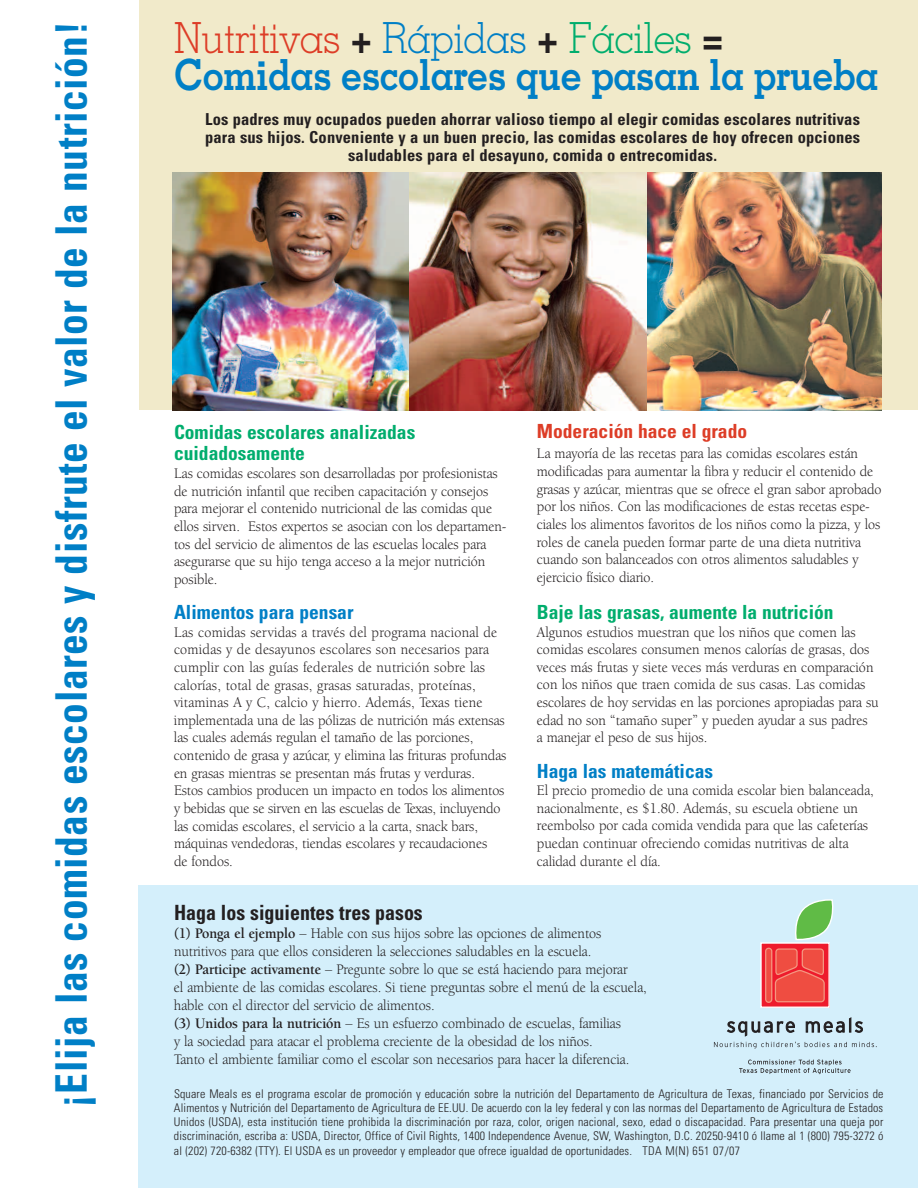
<style>
.page{position:relative;width:918px;height:1188px;background:#fff}
.page>*{position:absolute;margin:0;border:0;box-sizing:border-box;transform-origin:0 0}
.t1{font:700 condensed 43.5px "Univers";letter-spacing:.015em;color:#007fc6;scale:.95 1}
.t2{font:700 42.9px/37.5px "Memphis";letter-spacing:-.015em;color:#007fc6;scale:.88 1}
.t3{font:700 condensed 21px "Univers";color:#231f20;scale:.95 1}
.t4{font:700 condensed 19.5px/21px "Univers";color:#00ad6d}
.t5{font:700 condensed 19.5px "Univers";color:#007fc6}
.t6{font:700 condensed 19.5px "Univers";color:#dd3d27}
.t7{font:700 condensed 16.5px/18px "Univers";letter-spacing:.01em;color:#231f20;text-align:center}
.t8{font:15px/17.7px "Berkeley Oldstyle IT Cby BT";color:#231f20;scale:.95 1}
.t9{font:300 condensed 12px/14.2px "Univers";letter-spacing:.015em;color:#231f20;text-align:justify}
.s1{font-weight:300;color:#dd3d27}
.s2{color:#231f20}
.s3{font-weight:300}
.s4{font-weight:300;color:#00ad6d}
.s5{font-weight:700}
</style>
<div class="page">
<div style="left:138px;top:885px;width:780px;height:303px;background:#d4effb"></div>
<div style="left:139px;top:0;width:779px;height:410px;background:#f1eaca"></div>
<img style="left:172px;top:172px;width:237px;height:238px">
<img style="left:409px;top:172px;width:239px;height:238px">
<img style="left:648px;top:172px;width:234px;height:238px">
<div style="left:761px;top:943px;width:68px;height:64px;background:#ee1b2c"></div>
<div style="left:760px;top:942px;width:70px;height:66px;border:1px solid #fff"></div>
<div style="left:766px;top:948px;width:6px;height:54px;background:#ef4d41;border-radius:3px"></div>
<div style="left:765px;top:948px;width:7px;height:55px;border:1px solid #f59680;border-radius:3px"></div>
<svg style="left:774px;top:899px;width:60px;height:104px"></svg>
<svg style="left:727px;top:1022px;width:68px;height:14px"></svg>
<svg style="left:806px;top:1018px;width:57px;height:14px"></svg>
<svg style="left:714px;top:1042px;width:163px;height:6px"></svg>
<svg style="left:739px;top:1059px;width:112px;height:15px"></svg>
<h1 class="t1" style="left:55px;top:1108px;width:1145px;rotate:-90deg">¡Elija las comidas escolares y disfrute el valor de la nutrición!</h1>
<h2 class="t2" style="left:174px;top:23px;width:802px"><span class="s1">Nutritivas</span> <span class="s2">+</span> <span class="s3">Rápidas</span> <span class="s2">+</span> <span class="s4">Fáciles</span> <span class="s2">=<br></span>Comidas escolares que pasan la prueba</h2>
<p class="t7" style="left:205px;top:111px;width:657px">Los padres muy ocupados pueden ahorrar valioso tiempo al elegir comidas escolares nutritivas para sus hijos. Conveniente y a un buen precio, las comidas escolares de hoy ofrecen opciones saludables para el desayuno, comida o entrecomidas.</p>
<h3 class="t4" style="left:174px;top:424px;width:243px">Comidas escolares analizadas cuidadosamente</h3>
<p class="t8" style="left:174px;top:466px;width:351px">Las comidas escolares son desarrolladas por profesionistas de nutrición infantil que reciben capacitación y consejos para mejorar el contenido nutricional de las comidas que ellos sirven. Estos expertos se asocian con los departamen&shy;tos del servicio de alimentos de las escuelas locales para asegurarse que su hijo tenga acceso a la mejor nutrición posible.</p>
<h3 class="t5" style="left:174px;top:605px;width:181px">Alimentos para pensar</h3>
<p class="t8" style="left:174px;top:624px;width:351px">Las comidas servidas a través del programa nacional de comidas y de desayunos escolares son necesarios para cumplir con las guías federales de nutrición sobre las calorías, total de grasas, grasas saturadas, proteínas, vitaminas A y C, calcio y hierro. Además, Texas tiene implementada una de las pólizas de nutrición más extensas las cuales además regulan el tamaño de las porciones, contenido de grasa y azúcar, y elimina las frituras profundas en grasas mientras se presentan más frutas y verduras.<br>Estos cambios producen un impacto en todos los alimentos y bebidas que se sirven en las escuelas de Texas, incluyendo las comidas escolares, el servicio a la carta, snack bars, máquinas vendedoras, tiendas escolares y recaudaciones<br>de fondos.</p>
<h3 class="t6" style="left:537px;top:424px;width:212px">Moderación hace el grado</h3>
<p class="t8" style="left:537px;top:446px;width:364px">La mayoría de las recetas para las comidas escolares están modificadas para aumentar la fibra y reducir el contenido de grasas y azúcar, mientras que se ofrece el gran sabor aprobado por los niños. Con las modificaciones de estas recetas espe&shy;ciales los alimentos favoritos de los niños como la pizza, y los roles de canela pueden formar parte de una dieta nutritiva cuando son balanceados con otros alimentos saludables y ejercicio físico diario.</p>
<h3 class="t4" style="left:537px;top:603px;width:298px">Baje las grasas, aumente la nutrición</h3>
<p class="t8" style="left:537px;top:624px;width:361px">Algunos estudios muestran que los niños que comen las comidas escolares consumen menos calorías de grasas, dos veces más frutas y siete veces más verduras en comparación con los niños que traen comida de sus casas. Las comidas escolares de hoy servidas en las porciones apropiadas para su edad no son “tamaño super” y pueden ayudar a sus padres<br>a manejar el peso de sus hijos.</p>
<h3 class="t5" style="left:537px;top:763px;width:178px">Haga las matemáticas</h3>
<p class="t8" style="left:537px;top:783px;width:356px">El precio promedio de una comida escolar bien balanceada, nacionalmente, es $1.80. Además, su escuela obtiene un reembolso por cada comida vendida para que las cafeterías puedan continuar ofreciendo comidas nutritivas de alta calidad durante el día.</p>
<h3 class="t3" style="left:174px;top:904px;width:263px">Haga los siguientes tres pasos</h3>
<p class="t8" style="left:174px;top:925px;width:499px"><span class="s5">(1) Ponga el ejemplo</span> – Hable con sus hijos sobre las opciones de alimentos nutritivos para que ellos consideren la selecciones saludables en la escuela.<br><span class="s5">(2) Participe activamente</span> – Pregunte sobre lo que se está haciendo para mejorar<br>el ambiente de las comidas escolares. Si tiene preguntas sobre el menú de la escuela, hable con el director del servicio de alimentos.<br><span class="s5">(3) Unidos para la nutrición</span> – Es un esfuerzo combinado de escuelas, familias<br>y la sociedad para atacar el problema creciente de la obesidad de los niños.<br>Tanto el ambiente familiar como el escolar son necesarios para hacer la diferencia.</p>
<p class="t9" style="left:174px;top:1087px;width:711px">Square Meals es el programa escolar de promoción y educación sobre la nutrición del Departamento de Agricultura de Texas, financiado por Servicios de Alimentos y Nutrición del Departamento de Agricultura de EE.UU. De acuerdo con la ley federal y con las normas del Departamento de Agricultura de Estados Unidos (USDA), esta institución tiene prohibida la discriminación por raza, color, origen nacional, sexo, edad o discapacidad. Para presentar una queja por discriminación, escriba a: USDA, Director, Office of Civil Rights, 1400 Independence Avenue, SW, Washington, D.C. 20250-9410 ó llame al 1 (800) 795-3272 ó al (202) 720-6382 (TTY). El USDA es un proveedor y empleador que ofrece igualdad de oportunidades. TDA M(N) 651 07/07</p>
</div>
